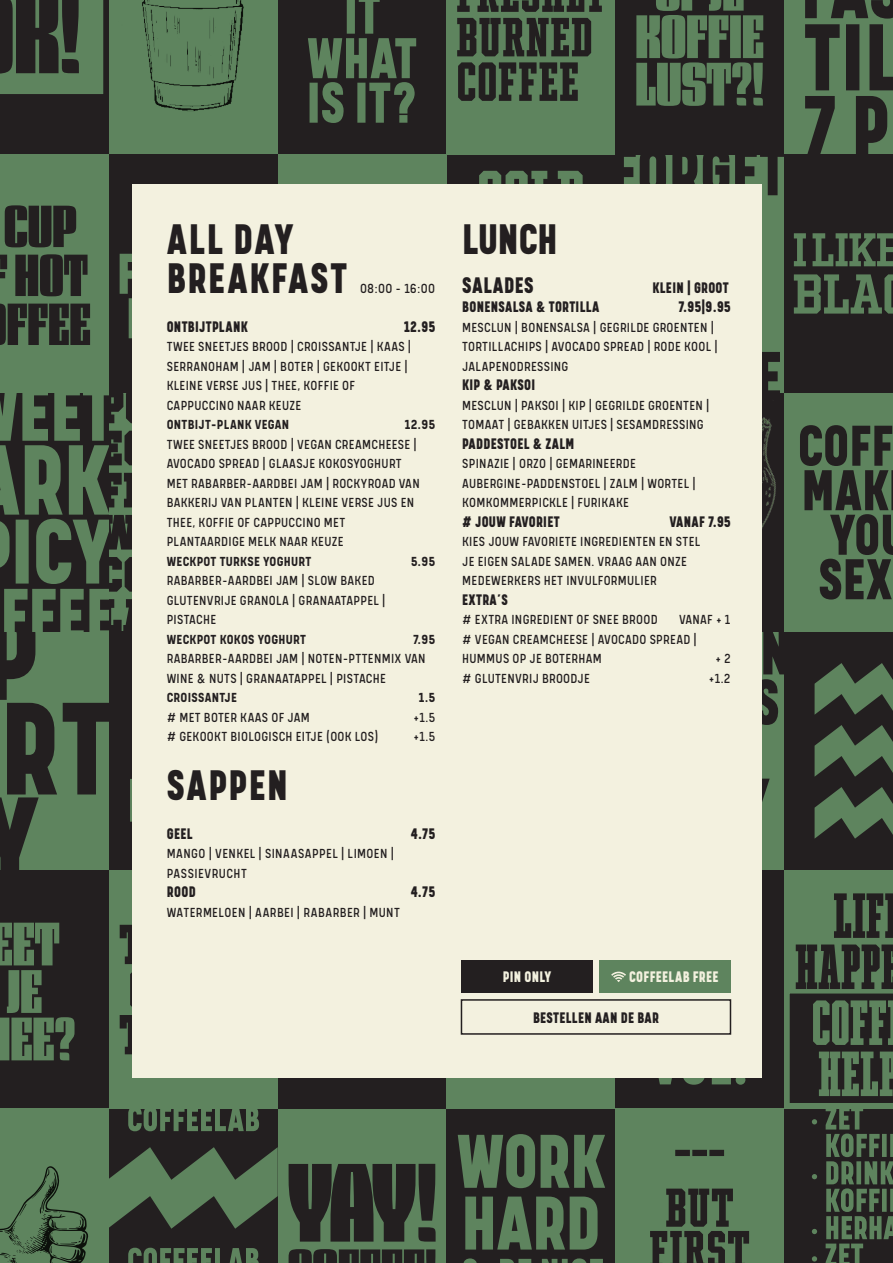
<style>
.page{position:relative;width:893px;height:1263px;background:#fff}
.page>*{position:absolute;margin:0;border:0;box-sizing:border-box;transform-origin:0 0}
.t1{font:900 42px/39px "Kelpt Sans B2";letter-spacing:.035em;color:#231f20}
.t2{font:900 22.2px "Kelpt Sans B2";letter-spacing:.02em;color:#231f20}
.t3{font:15px/19.5px "Kelpt Sans B1";letter-spacing:.02em;color:#231f20}
.t4{font:900 15px "Kelpt Sans B2";letter-spacing:.02em;color:#231f20}
.t5{font:700 15px "Kelpt Sans B1";letter-spacing:.02em;color:#231f20}
.t6{font:900 15px "Kelpt Sans B2";letter-spacing:.02em;color:#f3f1df}
</style>
<div class="page">
<div style="left:784px;top:1109px;width:109px;height:154px;background:#231f20"></div>
<div style="left:109px;top:1109px;width:169px;height:154px;background:#231f20"></div>
<svg style="left:128px;top:1109px;width:131px;height:22px"></svg>
<svg style="left:128px;top:1248px;width:131px;height:15px"></svg>
<svg style="left:109px;top:1147px;width:169px;height:82px"></svg>
<div style="left:0;top:0;width:109px;height:154px;background:#231f20"></div>
<div style="left:0;top:870px;width:109px;height:239px;background:#231f20"></div>
<svg style="left:0;top:923px;width:75px;height:137px"></svg>
<div style="left:278px;top:1109px;width:168px;height:154px;background:#5e845e"></div>
<div style="left:784px;top:0;width:109px;height:154px;background:#5e845e"></div>
<svg style="left:805px;top:96px;width:83px;height:58px"></svg>
<svg style="left:805px;top:0;width:88px;height:90px"></svg>
<div style="left:278px;top:870px;width:168px;height:239px;background:#231f20"></div>
<div style="left:615px;top:870px;width:169px;height:239px;background:#231f20"></div>
<svg style="left:658px;top:1078px;width:88px;height:7px"></svg>
<svg style="left:615px;top:154px;width:169px;height:239px;background:#4d624b"></svg>
<svg style="left:761px;top:631px;width:23px;height:239px;background:#556e53"></svg>
<div style="left:278px;top:0;width:168px;height:154px;background:#231f20"></div>
<svg style="left:308px;top:0;width:108px;height:123px"></svg>
<div style="left:109px;top:870px;width:169px;height:239px;background:#5e845e"></div>
<div style="left:615px;top:0;width:169px;height:154px;background:#231f20"></div>
<svg style="left:636px;top:0;width:127px;height:106px"></svg>
<div style="left:446px;top:154px;width:169px;height:239px;background:#231f20"></div>
<div style="left:446px;top:1109px;width:169px;height:154px;background:#231f20"></div>
<svg style="left:465px;top:1196px;width:133px;height:53px"></svg>
<svg style="left:458px;top:1134px;width:147px;height:54px"></svg>
<div style="left:615px;top:1109px;width:169px;height:154px;background:#5e845e"></div>
<svg style="left:650px;top:1188px;width:99px;height:75px"></svg>
<svg style="left:675px;top:1150px;width:49px;height:6px"></svg>
<div style="left:109px;top:0;width:169px;height:154px;background:#5e845e"></div>
<div style="left:446px;top:870px;width:169px;height:239px;background:#5e845e"></div>
<div style="left:784px;top:631px;width:109px;height:239px;background:#231f20"></div>
<svg style="left:815px;top:663px;width:78px;height:52px"></svg>
<svg style="left:815px;top:725px;width:78px;height:52px"></svg>
<svg style="left:815px;top:787px;width:78px;height:52px"></svg>
<div style="left:0;top:154px;width:109px;height:239px;background:#5e845e"></div>
<svg style="left:0;top:303px;width:90px;height:42px"></svg>
<svg style="left:0;top:254px;width:88px;height:42px"></svg>
<svg style="left:4px;top:205px;width:72px;height:42px"></svg>
<div style="left:278px;top:154px;width:168px;height:239px;background:#5e845e"></div>
<div style="left:784px;top:870px;width:109px;height:239px;background:#5e845e"></div>
<img style="left:761px;top:398px;width:23px;height:231px">
<div style="left:0;top:1109px;width:109px;height:154px;background:#5e845e"></div>
<svg style="left:0;top:1166px;width:89px;height:97px"></svg>
<div style="left:784px;top:393px;width:109px;height:238px;background:#5e845e"></div>
<svg style="left:800px;top:425px;width:93px;height:174px"></svg>
<div style="left:109px;top:154px;width:169px;height:239px;background:#231f20"></div>
<svg style="left:120px;top:253px;width:12px;height:86px"></svg>
<svg style="left:0;top:393px;width:132px;height:477px;background:#435641"></svg>
<div style="left:446px;top:0;width:169px;height:154px;background:#5e845e"></div>
<svg style="left:458px;top:62px;width:120px;height:39px"></svg>
<svg style="left:457px;top:18px;width:134px;height:38px"></svg>
<svg style="left:457px;top:0;width:145px;height:12px"></svg>
<div style="left:784px;top:154px;width:109px;height:239px;background:#231f20"></div>
<svg style="left:463px;top:1258px;width:140px;height:5px"></svg>
<svg style="left:479px;top:171px;width:104px;height:14px"></svg>
<svg style="left:789px;top:944px;width:104px;height:319px"></svg>
<svg style="left:834px;top:893px;width:59px;height:45px"></svg>
<svg style="left:0;top:0;width:104px;height:94px"></svg>
<svg style="left:289px;top:1249px;width:147px;height:14px;background:#2c2f2a"></svg>
<svg style="left:289px;top:1164px;width:147px;height:77px"></svg>
<svg style="left:120px;top:1015px;width:12px;height:39px"></svg>
<svg style="left:120px;top:925px;width:12px;height:39px"></svg>
<svg style="left:794px;top:274px;width:99px;height:40px"></svg>
<svg style="left:812px;top:233px;width:81px;height:33px"></svg>
<svg style="left:794px;top:233px;width:12px;height:33px"></svg>
<div style="left:132px;top:185px;width:629px;height:893px;background:#f3f1df"></div>
<div style="left:461px;top:999px;width:270px;height:36px;border:2px solid #231f20"></div>
<div style="left:461px;top:960px;width:132px;height:33px;background:#231f20"></div>
<div style="left:599px;top:960px;width:131px;height:33px;background:#5e845e"></div>
<svg style="left:611px;top:972px;width:15px;height:10px"></svg>
<h1 class="t1" style="left:167px;top:218px;width:182px">ALL DAY<br>BREAKFAST</h1>
<p class="t3" style="left:360px;top:278px;width:76px">08:00 - 16:00</p>
<p class="t4" style="left:167px;top:317px;width:83px">ONTBIJTPLANK</p>
<p class="t4" style="left:404px;top:317px;width:32px">12.95</p>
<p class="t3" style="left:167px;top:336px;width:246px">TWEE SNEETJES BROOD | CROISSANTJE | KAAS | SERRANOHAM | JAM | BOTER | GEKOOKT EITJE | KLEINE VERSE JUS | THEE, KOFFIE OF CAPPUCCINO NAAR KEUZE</p>
<p class="t5" style="left:167px;top:416px;width:124px">ONTBIJT-PLANK VEGAN</p>
<p class="t5" style="left:405px;top:416px;width:32px">12.95</p>
<p class="t3" style="left:167px;top:434px;width:254px">TWEE SNEETJES BROOD | VEGAN CREAMCHEESE | AVOCADO SPREAD | GLAASJE KOKOSYOGHURT MET RABARBER-AARDBEI JAM | ROCKYROAD VAN BAKKERIJ VAN PLANTEN | KLEINE VERSE JUS EN THEE, KOFFIE OF CAPPUCCINO MET PLANTAARDIGE MELK NAAR KEUZE</p>
<p class="t5" style="left:167px;top:552px;width:146px">WECKPOT TURKSE YOGHURT</p>
<p class="t5" style="left:411px;top:552px;width:26px">5.95</p>
<p class="t3" style="left:167px;top:570px;width:220px">RABARBER-AARDBEI JAM | SLOW BAKED<br>GLUTENVRIJE GRANOLA | GRANAATAPPEL |<br>PISTACHE</p>
<p class="t5" style="left:167px;top:630px;width:141px">WECKPOT KOKOS YOGHURT</p>
<p class="t5" style="left:413px;top:630px;width:23px">7.95</p>
<p class="t3" style="left:167px;top:648px;width:260px">RABARBER-AARDBEI JAM | NOTEN-PTTENMIX VAN<br>WINE &amp; NUTS | GRANAATAPPEL | PISTACHE</p>
<p class="t5" style="left:167px;top:689px;width:72px">CROISSANTJE</p>
<p class="t5" style="left:419px;top:689px;width:18px">1.5</p>
<p class="t3" style="left:167px;top:707px;width:145px"># MET BOTER KAAS OF JAM</p>
<p class="t3" style="left:414px;top:707px;width:23px">+1.5</p>
<p class="t3" style="left:167px;top:726px;width:213px"># GEKOOKT BIOLOGISCH EITJE (OOK LOS)</p>
<p class="t3" style="left:414px;top:726px;width:23px">+1.5</p>
<h1 class="t1" style="left:167px;top:764px;width:123px">SAPPEN</h1>
<p class="t4" style="left:167px;top:824px;width:27px">GEEL</p>
<p class="t4" style="left:411px;top:824px;width:26px">4.75</p>
<p class="t3" style="left:167px;top:843px;width:229px">MANGO | VENKEL | SINAASAPPEL | LIMOEN |<br>PASSIEVRUCHT</p>
<p class="t4" style="left:167px;top:882px;width:31px">ROOD</p>
<p class="t4" style="left:411px;top:882px;width:26px">4.75</p>
<p class="t3" style="left:167px;top:902px;width:235px">WATERMELOEN | AARBEI | RABARBER | MUNT</p>
<h1 class="t1" style="left:462px;top:218px;width:97px">LUNCH</h1>
<h2 class="t2" style="left:462px;top:271px;width:73px">SALADES</h2>
<p class="t4" style="left:653px;top:278px;width:78px">KLEIN | GROOT</p>
<p class="t4" style="left:462px;top:297px;width:139px">BONENSALSA &amp; TORTILLA</p>
<p class="t4" style="left:679px;top:297px;width:53px">7.95|9.95</p>
<p class="t3" style="left:462px;top:317px;width:257px">MESCLUN | BONENSALSA | GEGRILDE GROENTEN |<br>TORTILLACHIPS | AVOCADO SPREAD | RODE KOOL |<br>JALAPENODRESSING</p>
<p class="t4" style="left:462px;top:375px;width:74px">KIP &amp; PAKSOI</p>
<p class="t3" style="left:462px;top:395px;width:249px">MESCLUN | PAKSOI | KIP | GEGRILDE GROENTEN |<br>TOMAAT | GEBAKKEN UITJES | SESAMDRESSING</p>
<p class="t4" style="left:462px;top:434px;width:113px">PADDESTOEL &amp; ZALM</p>
<p class="t3" style="left:462px;top:453px;width:235px">SPINAZIE | ORZO | GEMARINEERDE<br>AUBERGINE-PADDENSTOEL | ZALM | WORTEL |<br>KOMKOMMERPICKLE | FURIKAKE</p>
<p class="t4" style="left:462px;top:512px;width:99px"># JOUW FAVORIET</p>
<p class="t4" style="left:670px;top:512px;width:62px">VANAF 7.95</p>
<p class="t3" style="left:462px;top:531px;width:240px">KIES JOUW FAVORIETE INGREDIENTEN EN STEL<br>JE EIGEN SALADE SAMEN. VRAAG AAN ONZE<br>MEDEWERKERS HET INVULFORMULIER</p>
<p class="t4" style="left:462px;top:590px;width:47px">EXTRA’S</p>
<p class="t3" style="left:462px;top:609px;width:197px"># EXTRA INGREDIENT OF SNEE BROOD</p>
<p class="t3" style="left:462px;top:609px;width:270px;text-indent:217px">VANAF + 1 # VEGAN CREAMCHEESE | AVOCADO SPREAD |<br>HUMMUS OP JE BOTERHAM</p>
<p class="t3" style="left:715px;top:648px;width:17px">+ 2</p>
<p class="t3" style="left:462px;top:668px;width:129px"># GLUTENVRIJ BROODJE</p>
<p class="t3" style="left:709px;top:668px;width:23px">+1.2</p>
<p class="t6" style="left:503px;top:968px;width:50px">PIN ONLY</p>
<p class="t6" style="left:629px;top:968px;width:91px">COFFEELAB FREE</p>
<p class="t4" style="left:533px;top:1008px;width:127px">BESTELLEN AAN DE BAR</p>
</div>
